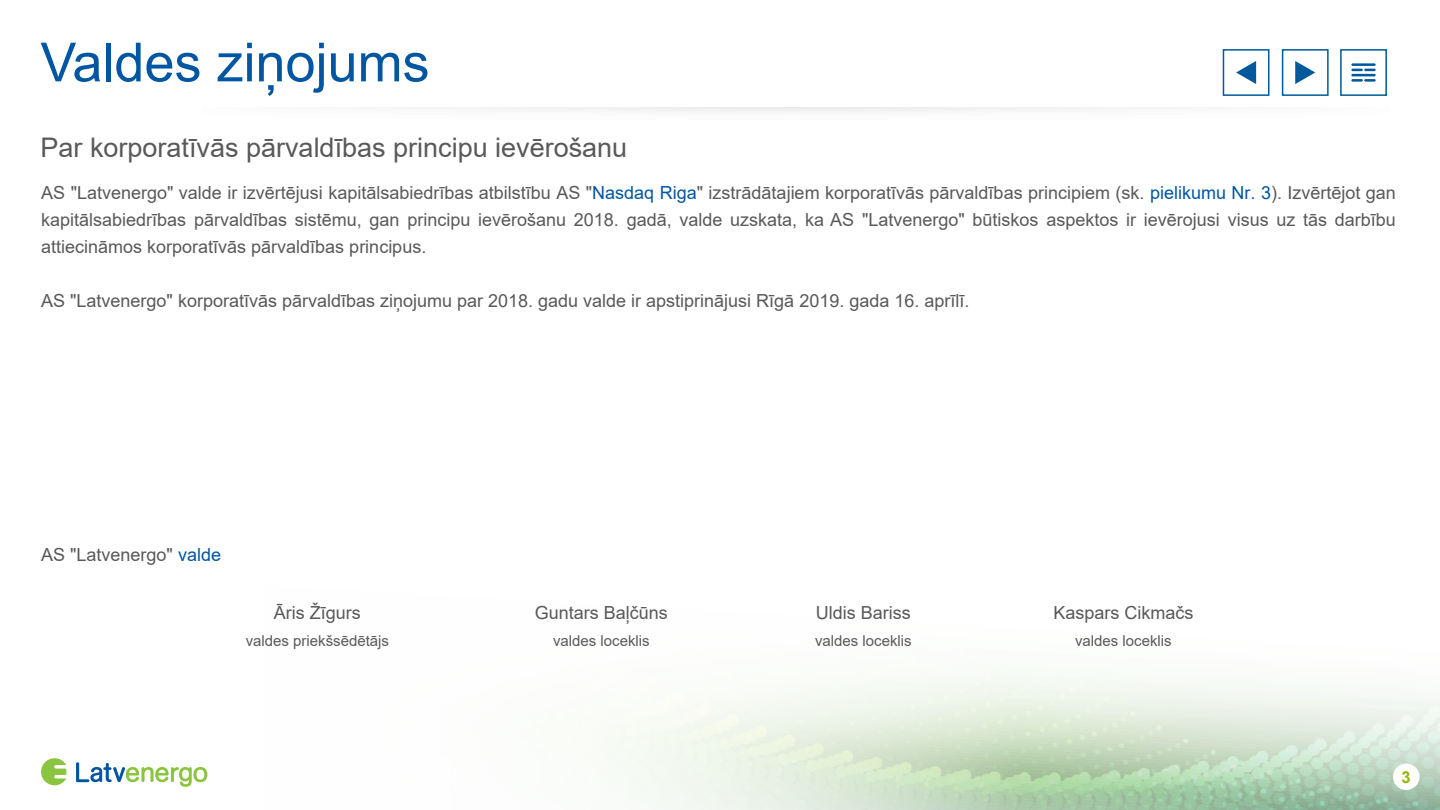
<style>
.page{position:relative;width:1440px;height:810px;background:#fff}
.page>*{position:absolute;margin:0;border:0;box-sizing:border-box;transform-origin:0 0}
.t1{font:54px "Arial";color:#0056a2}
.t2{font:27px "Arial";color:#595959}
.t3{font:18px/27px "Arial";color:#595959;text-align:justify}
.t4{font:700 16.5px "Arial";color:#8dbb00}
.t5{font:15px "Arial";color:#595959}
.s1{color:#0056a2}
</style>
<div class="page">
<svg style="left:1024px;top:675px;width:413px;height:135px"></svg>
<svg style="left:52px;top:673px;width:972px;height:137px"></svg>
<div style="left:1393px;top:764px;width:27px;height:26px;background:#fff;border-radius:50%"></div>
<svg style="left:41px;top:758px;width:25px;height:27px"></svg>
<svg style="left:76px;top:762px;width:131px;height:25px"></svg>
<svg style="left:1295px;top:61px;width:20px;height:23px"></svg>
<svg style="left:1236px;top:61px;width:20px;height:23px"></svg>
<hr style="left:1351px;top:63px;width:25px;height:3px;background:#00599a">
<hr style="left:1351px;top:74px;width:25px;height:2px;background:#00599a">
<svg style="left:1351px;top:69px;width:25px;height:2px"></svg>
<svg style="left:1351px;top:79px;width:25px;height:3px"></svg>
<div style="left:1223px;top:49px;width:46px;height:47px;border:2px solid #00599a"></div>
<div style="left:1282px;top:49px;width:47px;height:47px;border:2px solid #00599a"></div>
<div style="left:1340px;top:49px;width:47px;height:47px;border:2px solid #00599a"></div>
<h1 class="t1" style="left:40px;top:25px;width:391px">Valdes ziņojums</h1>
<h2 class="t2" style="left:41px;top:129px;width:588px">Par korporatīvās pārvaldības principu ievērošanu</h2>
<p class="t3" style="left:41px;top:179px;width:1356px">AS "Latvenergo" valde ir izvērtējusi kapitālsabiedrības atbilstību AS "<span class="s1">Nasdaq Riga</span>" izstrādātajiem korporatīvās pārvaldības principiem (sk. <span class="s1">pielikumu Nr. 3</span>). Izvērtējot gan kapitālsabiedrības pārvaldības sistēmu, gan principu ievērošanu 2018. gadā, valde uzskata, ka AS "Latvenergo" būtiskos aspektos ir ievērojusi visus uz tās darbību attiecināmos korporatīvās pārvaldības principus.</p>
<p class="t3" style="left:41px;top:287px;width:930px">AS "Latvenergo" korporatīvās pārvaldības ziņojumu par 2018. gadu valde ir apstiprinājusi Rīgā 2019. gada 16. aprīlī.</p>
<p class="t3" style="left:41px;top:541px;width:181px">AS "Latvenergo" <span class="s1">valde</span></p>
<p class="t3" style="left:274px;top:599px;width:89px">Āris Žīgurs</p>
<p class="t5" style="left:246px;top:630px;width:145px">valdes priekšsēdētājs</p>
<p class="t3" style="left:535px;top:599px;width:135px">Guntars Baļčūns</p>
<p class="t5" style="left:553px;top:630px;width:98px">valdes loceklis</p>
<p class="t3" style="left:816px;top:599px;width:97px">Uldis Bariss</p>
<p class="t5" style="left:815px;top:630px;width:98px">valdes loceklis</p>
<p class="t3" style="left:1053px;top:599px;width:142px">Kaspars Cikmačs</p>
<p class="t5" style="left:1075px;top:630px;width:98px">valdes loceklis</p>
<p class="t4" style="left:1402px;top:765px;width:11px">3</p>
</div>
